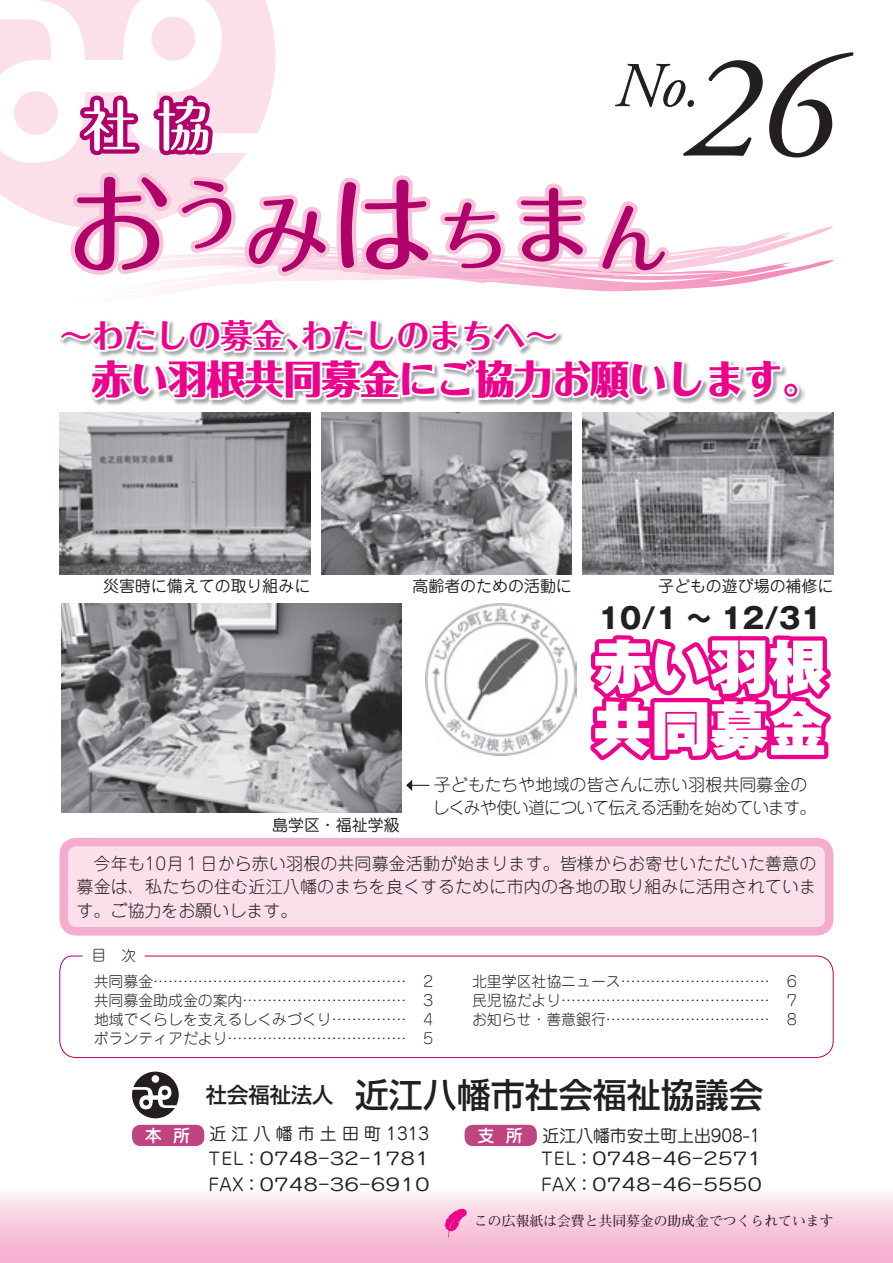
<style>
.page{position:relative;width:893px;height:1263px;background:#fff}
.page>*{position:absolute;margin:0;border:0;box-sizing:border-box;transform-origin:0 0}
.t1{font:italic 148.8px "Adobe Garamond Pro";color:#231f20}
.t2{font:500 74.4px "Maru Fo Pro";color:#b0016a}
.t3{font:italic 63.75px "Adobe Garamond Pro";color:#231f20}
.t4{font:900 58.5px/61.7px "Gothic MB101 Pr 6";color:#fff}
.t5{font:500 55.35px "Maru Fo Pro";color:#fff}
.t6{font:800 39.3px "Folk Pro";letter-spacing:-.025em;color:#ed028c}
.t7{font:500 34.05px "Shin Go Pr 5";color:#231f20}
.t8{font:700 33px "Folk Pro";letter-spacing:-.025em;color:#ed028c}
.t9{font:700 28.65px "Gothic MB101 Pr 6";color:#231f20}
.t10{font:500 21.3px "Shin Go Pr 5";color:#231f20}
.t11{font:300 16.95px/23.4px "Jun 101 Pro";color:#231f20;text-align:justify}
.t12{font:16.95px/25.5px "Jun 201 Pro";color:#231f20}
.t13{font:300 16.95px/23.4px "Jun 101 Pro";letter-spacing:-.03em;color:#231f20}
.t14{font:16.95px "Jun 201 Pro";letter-spacing:.3em;color:#231f20}
.t15{font:500 16.95px "Jun 34 Pro";color:#fff}
.t16{font:15.9px "Jun 201 Pro";color:#231f20}
.t17{font:300 14.85px "Jun 101 Pro";color:#231f20}
.t18{font:700 13.8px "Futo Min A101 Pr 5";color:#231f20}
.s1{font-size:106.35px}
.s2{font-size:85.05px}
</style>
<div class="page">
<div style="left:0;top:1187px;width:893px;height:76px;background:linear-gradient(to bottom,#fdf4f7,#f4a8cb)"></div>
<div style="left:64px;top:842px;width:765px;height:89px;background:#fbdfeb;border-radius:13px"></div>
<div style="left:60px;top:838px;width:773px;height:97px;border:9px solid #f5adce;border-radius:13px"></div>
<svg style="left:59px;top:955px;width:775px;height:103px"></svg>
<img style="left:425px;top:604px;width:152px;height:151px">
<svg style="left:590px;top:635px;width:241px;height:126px"></svg>
<img style="left:583px;top:431px;width:250px;height:143px">
<img style="left:60px;top:431px;width:250px;height:143px">
<img style="left:321px;top:431px;width:251px;height:143px">
<img style="left:61px;top:604px;width:340px;height:208px">
<svg style="left:406px;top:780px;width:23px;height:11px"></svg>
<svg style="left:0;top:159px;width:242px;height:63px;fill:#fbdfeb"></svg>
<div style="left:132px;top:1125px;width:72px;height:21px;background:#be4582;border-radius:9px"></div>
<div style="left:465px;top:1125px;width:72px;height:21px;background:#be4582;border-radius:9px"></div>
<svg style="left:132px;top:1071px;width:47px;height:47px"></svg>
<img style="left:442px;top:1208px;width:26px;height:30px">
<svg style="left:0;top:0;width:275px;height:159px"></svg>
<svg style="left:55px;top:168px;width:779px;height:263px"></svg>
<h1 class="t1" style="left:685px;top:19px;width:150px">26</h1>
<h3 class="t3" style="left:615px;top:48px;width:87px">No.</h3>
<h3 class="t5" style="left:82px;top:81px;width:130px">社協</h3>
<h2 class="t2" style="left:64px;top:177px;width:607px"><span class="s1">お</span>う<span class="s2">み</span><span class="s1">は</span>ち<span class="s2">ま</span>ん</h2>
<h3 class="t8" style="left:60px;top:307px;width:500px">～わたしの募金わたしのまちへ~</h3>
<h3 class="t8" style="left:284px;top:307px;width:34px">、</h3>
<h3 class="t6" style="left:91px;top:345px;width:731px">赤い羽根共同募金にご協力お願いします。</h3>
<p class="t16" style="left:103px;top:574px;width:209px">災害時に備えての取り組みに</p>
<p class="t16" style="left:272px;top:812px;width:129px">島学区・福祉学級</p>
<p class="t16" style="left:412px;top:574px;width:161px">高齢者のための活動に</p>
<p class="t16" style="left:658px;top:574px;width:177px">子どもの遊び場の補修に</p>
<h3 class="t9" style="left:598px;top:594px;width:226px">10/1 ~ 12/31</h3>
<h3 class="t4" style="left:593px;top:634px;width:235px">赤い羽根共同募金</h3>
<p class="t13" style="left:433px;top:771px;width:385px">子どもたちや地域の皆さんに赤い羽根共同募金のしくみや使い道について伝える活動を始めています。</p>
<p class="t11" style="left:77px;top:850px;width:741px">　今年も10月１日から赤い羽根の共同募金活動が始まります。皆様からお寄せいただいた善意の募金は、私たちの住む近江八幡のまちを良くするために市内の各地の取り組みに活用されています。ご協力をお願いします。</p>
<p class="t17" style="left:91px;top:944px;width:46px">目　次</p>
<p class="t17" style="left:94px;top:969px;width:314px">共同募金...................................................</p>
<p class="t17" style="left:421px;top:969px;width:16px">２</p>
<p class="t17" style="left:457px;top:969px;width:314px">　北里学区社協ニュース..............................</p>
<p class="t17" style="left:94px;top:988px;width:314px">共同募金助成金の案内.................................</p>
<p class="t17" style="left:421px;top:988px;width:16px">３</p>
<p class="t17" style="left:457px;top:988px;width:314px">　民児協だより..........................................</p>
<p class="t17" style="left:94px;top:1007px;width:314px">地域でくらしを支えるしくみづくり...............</p>
<p class="t17" style="left:421px;top:1007px;width:16px">４</p>
<p class="t17" style="left:457px;top:1007px;width:314px">　お知らせ・善意銀行.................................</p>
<p class="t17" style="left:94px;top:1026px;width:314px">ボランティアだより....................................</p>
<p class="t17" style="left:421px;top:1026px;width:16px">５</p>
<p class="t15" style="left:145px;top:1122px;width:19px">本</p>
<p class="t15" style="left:173px;top:1122px;width:19px">所</p>
<h3 class="t7" style="left:355px;top:1067px;width:410px">近江八幡市社会福祉協議会</h3>
<h3 class="t10" style="left:206px;top:1077px;width:150px">社会福祉法人　</h3>
<p class="t14" style="left:209px;top:1120px;width:221px">近江八幡市土田町 1313</p>
<p class="t12" style="left:209px;top:1144px;width:223px">TEL：0748-32-1781<br>FAX：0748-36-6910</p>
<p class="t15" style="left:477px;top:1122px;width:19px">支</p>
<p class="t15" style="left:506px;top:1122px;width:19px">所</p>
<p class="t12" style="left:542px;top:1121px;width:220px">近江八幡市安土町上出908-1</p>
<p class="t12" style="left:541px;top:1144px;width:223px">TEL：0748-46-2571<br>FAX：0748-46-5550</p>
<p class="t17" style="left:784px;top:969px;width:16px">６</p>
<p class="t17" style="left:784px;top:988px;width:16px">７</p>
<p class="t17" style="left:784px;top:1007px;width:16px">８</p>
<p class="t18" style="left:474px;top:1210px;width:361px">この広報紙は会費と共同募金の助成金でつくられています</p>
</div>
